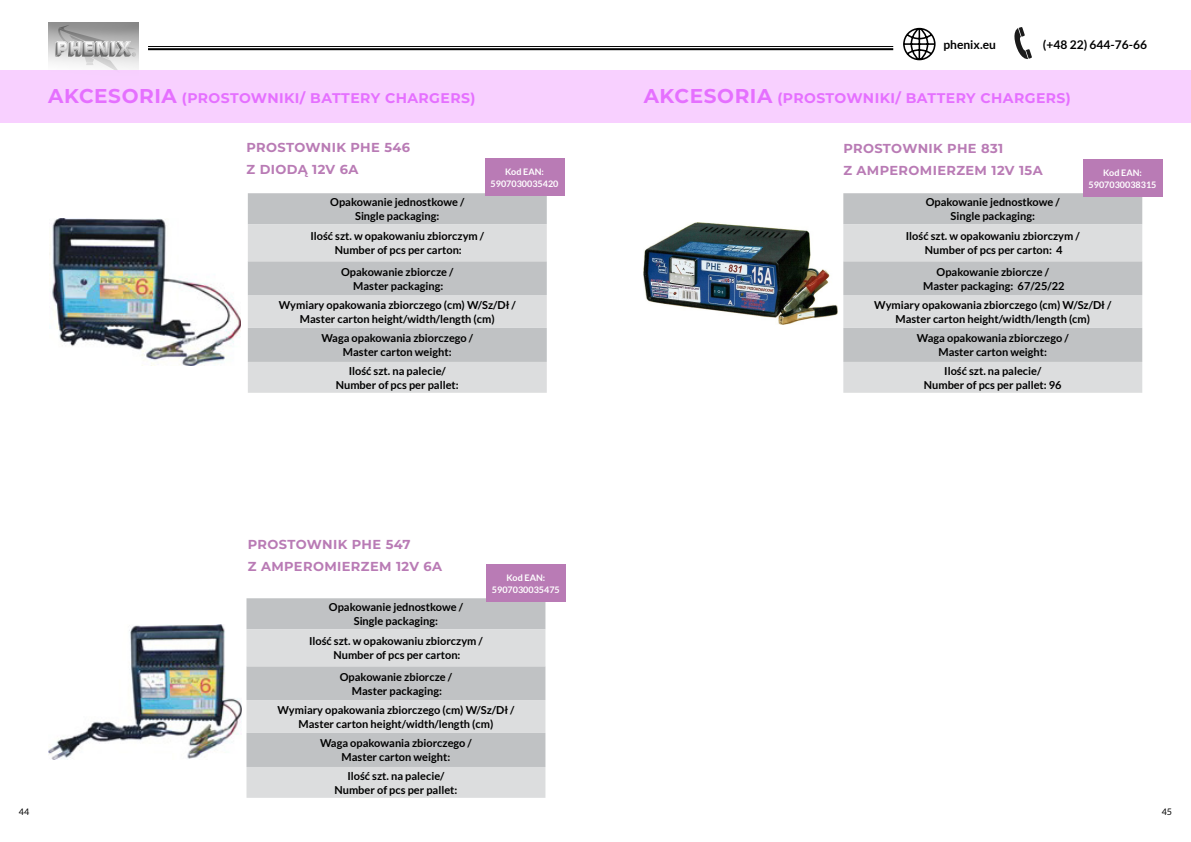
<style>
.page{position:relative;width:1191px;height:842px;background:#fff}
.page>*{position:absolute;margin:0;border:0;box-sizing:border-box;transform-origin:0 0}
.t1{font:700 14px "Montserrat";letter-spacing:.03em;color:#e570ff}
.tytuły_AKCESORIA{font:700 13px "Montserrat";letter-spacing:.03em;color:#b97bb5}
.t2{font:700 12px "Lato";color:#000}
.tekst_w_tabeli{font:700 11px "Lato";color:#000}
.KOD_GAŚNICY{font:700 9px "Lato";color:#fff}
.t3{font:9px "Lato";color:#000}
.s1{font-size:20px}
</style>
<div class="page">
<hr style="left:148px;top:46px;width:745px;height:1px;background:#000">
<hr style="left:148px;top:48px;width:745px;height:2px;background:#000">
<img style="left:48px;top:23px;width:91px;height:47px">
<svg style="left:903px;top:27px;width:33px;height:34px"></svg>
<svg style="left:1014px;top:27px;width:18px;height:32px"></svg>
<div style="left:248px;top:193px;width:299px;height:31px;background:#c0c2c4"></div>
<svg style="left:248px;top:224px;width:299px;height:169px;fill:#dcddde"></svg>
<div style="left:246px;top:598px;width:299px;height:31px;background:#c0c2c4"></div>
<svg style="left:246px;top:629px;width:299px;height:169px;fill:#dcddde"></svg>
<div style="left:843px;top:193px;width:299px;height:31px;background:#c0c2c4"></div>
<svg style="left:843px;top:224px;width:299px;height:169px;fill:#dcddde"></svg>
<img style="left:49px;top:218px;width:191px;height:147px">
<img style="left:48px;top:624px;width:193px;height:135px">
<img style="left:643px;top:223px;width:194px;height:102px">
<div style="left:485px;top:158px;width:79px;height:37px;background:#b97bb5"></div>
<div style="left:486px;top:564px;width:79px;height:38px;background:#b97bb5"></div>
<div style="left:1082px;top:160px;width:80px;height:37px;background:#b97bb5"></div>
<div style="left:0;top:70px;width:1191px;height:53px;background:#f8d0ff"></div>
<p class="t2" style="left:943px;top:37px;width:54px">phenix.eu</p>
<p class="t2" style="left:1043px;top:38px;width:105px">(+48 22) 644-76-66</p>
<p class="t1" style="left:48px;top:88px;width:429px"><span class="s1">AKCESORIA</span> (PROSTOWNIKI/ BATTERY CHARGERS)</p>
<p class="t1" style="left:643px;top:88px;width:429px"><span class="s1">AKCESORIA</span> (PROSTOWNIKI/ BATTERY CHARGERS)</p>
<p class="tytuły_AKCESORIA" style="left:246px;top:138px;width:165px">PROSTOWNIK PHE 546</p>
<p class="tytuły_AKCESORIA" style="left:246px;top:160px;width:113px">Z DIODĄ 12V 6A</p>
<p class="KOD_GAŚNICY" style="left:505px;top:166px;width:40px">Kod EAN:</p>
<p class="KOD_GAŚNICY" style="left:490px;top:178px;width:69px">5907030035420</p>
<p class="tekst_w_tabeli" style="left:330px;top:196px;width:136px">Opakowanie jednostkowe /</p>
<p class="tekst_w_tabeli" style="left:355px;top:210px;width:86px">Single packaging:</p>
<p class="tekst_w_tabeli" style="left:310px;top:230px;width:175px">Ilość szt. w opakowaniu zbiorczym /</p>
<p class="tekst_w_tabeli" style="left:335px;top:244px;width:129px">Number of pcs per carton:</p>
<p class="tekst_w_tabeli" style="left:341px;top:265px;width:114px">Opakowanie zbiorcze /</p>
<p class="tekst_w_tabeli" style="left:353px;top:279px;width:92px">Master packaging:</p>
<p class="tekst_w_tabeli" style="left:279px;top:299px;width:238px">Wymiary opakowania zbiorczego (cm) W/Sz/Dł /</p>
<p class="tekst_w_tabeli" style="left:300px;top:313px;width:196px">Master carton height/width/length (cm)</p>
<p class="tekst_w_tabeli" style="left:321px;top:332px;width:153px">Waga opakowania zbiorczego /</p>
<p class="tekst_w_tabeli" style="left:343px;top:346px;width:110px">Master carton weight:</p>
<p class="tekst_w_tabeli" style="left:349px;top:364px;width:98px">Ilość szt. na palecie/</p>
<p class="tekst_w_tabeli" style="left:336px;top:378px;width:124px">Number of pcs per pallet:</p>
<p class="tytuły_AKCESORIA" style="left:248px;top:535px;width:164px">PROSTOWNIK PHE 547</p>
<p class="tytuły_AKCESORIA" style="left:248px;top:557px;width:196px">Z AMPEROMIERZEM 12V 6A</p>
<p class="KOD_GAŚNICY" style="left:506px;top:572px;width:40px">Kod EAN:</p>
<p class="KOD_GAŚNICY" style="left:492px;top:584px;width:69px">5907030035475</p>
<p class="tekst_w_tabeli" style="left:329px;top:601px;width:136px">Opakowanie jednostkowe /</p>
<p class="tekst_w_tabeli" style="left:354px;top:615px;width:86px">Single packaging:</p>
<p class="tekst_w_tabeli" style="left:309px;top:635px;width:175px">Ilość szt. w opakowaniu zbiorczym /</p>
<p class="tekst_w_tabeli" style="left:333px;top:649px;width:129px">Number of pcs per carton:</p>
<p class="tekst_w_tabeli" style="left:340px;top:670px;width:114px">Opakowanie zbiorcze /</p>
<p class="tekst_w_tabeli" style="left:352px;top:684px;width:92px">Master packaging:</p>
<p class="tekst_w_tabeli" style="left:277px;top:704px;width:238px">Wymiary opakowania zbiorczego (cm) W/Sz/Dł /</p>
<p class="tekst_w_tabeli" style="left:299px;top:718px;width:196px">Master carton height/width/length (cm)</p>
<p class="tekst_w_tabeli" style="left:320px;top:737px;width:153px">Waga opakowania zbiorczego /</p>
<p class="tekst_w_tabeli" style="left:342px;top:751px;width:110px">Master carton weight:</p>
<p class="tekst_w_tabeli" style="left:347px;top:769px;width:98px">Ilość szt. na palecie/</p>
<p class="tekst_w_tabeli" style="left:334px;top:783px;width:124px">Number of pcs per pallet:</p>
<p class="tytuły_AKCESORIA" style="left:843px;top:139px;width:161px">PROSTOWNIK PHE 831</p>
<p class="tytuły_AKCESORIA" style="left:843px;top:161px;width:201px">Z AMPEROMIERZEM 12V 15A</p>
<p class="KOD_GAŚNICY" style="left:1103px;top:168px;width:40px">Kod EAN:</p>
<p class="KOD_GAŚNICY" style="left:1088px;top:180px;width:69px">5907030038315</p>
<p class="tekst_w_tabeli" style="left:925px;top:196px;width:136px">Opakowanie jednostkowe /</p>
<p class="tekst_w_tabeli" style="left:950px;top:210px;width:86px">Single packaging:</p>
<p class="tekst_w_tabeli" style="left:905px;top:230px;width:175px">Ilość szt. w opakowaniu zbiorczym /</p>
<p class="tekst_w_tabeli" style="left:925px;top:244px;width:139px">Number of pcs per carton: 4</p>
<p class="tekst_w_tabeli" style="left:936px;top:265px;width:114px">Opakowanie zbiorcze /</p>
<p class="tekst_w_tabeli" style="left:923px;top:279px;width:143px">Master packaging: 67/25/22</p>
<p class="tekst_w_tabeli" style="left:874px;top:299px;width:238px">Wymiary opakowania zbiorczego (cm) W/Sz/Dł /</p>
<p class="tekst_w_tabeli" style="left:895px;top:313px;width:196px">Master carton height/width/length (cm)</p>
<p class="tekst_w_tabeli" style="left:917px;top:332px;width:153px">Waga opakowania zbiorczego /</p>
<p class="tekst_w_tabeli" style="left:938px;top:346px;width:110px">Master carton weight:</p>
<p class="tekst_w_tabeli" style="left:944px;top:364px;width:98px">Ilość szt. na palecie/</p>
<p class="tekst_w_tabeli" style="left:924px;top:378px;width:139px">Number of pcs per pallet: 96</p>
<p class="t3" style="left:19px;top:807px;width:12px">44</p>
<p class="t3" style="left:1161px;top:807px;width:12px">45</p>
</div>
